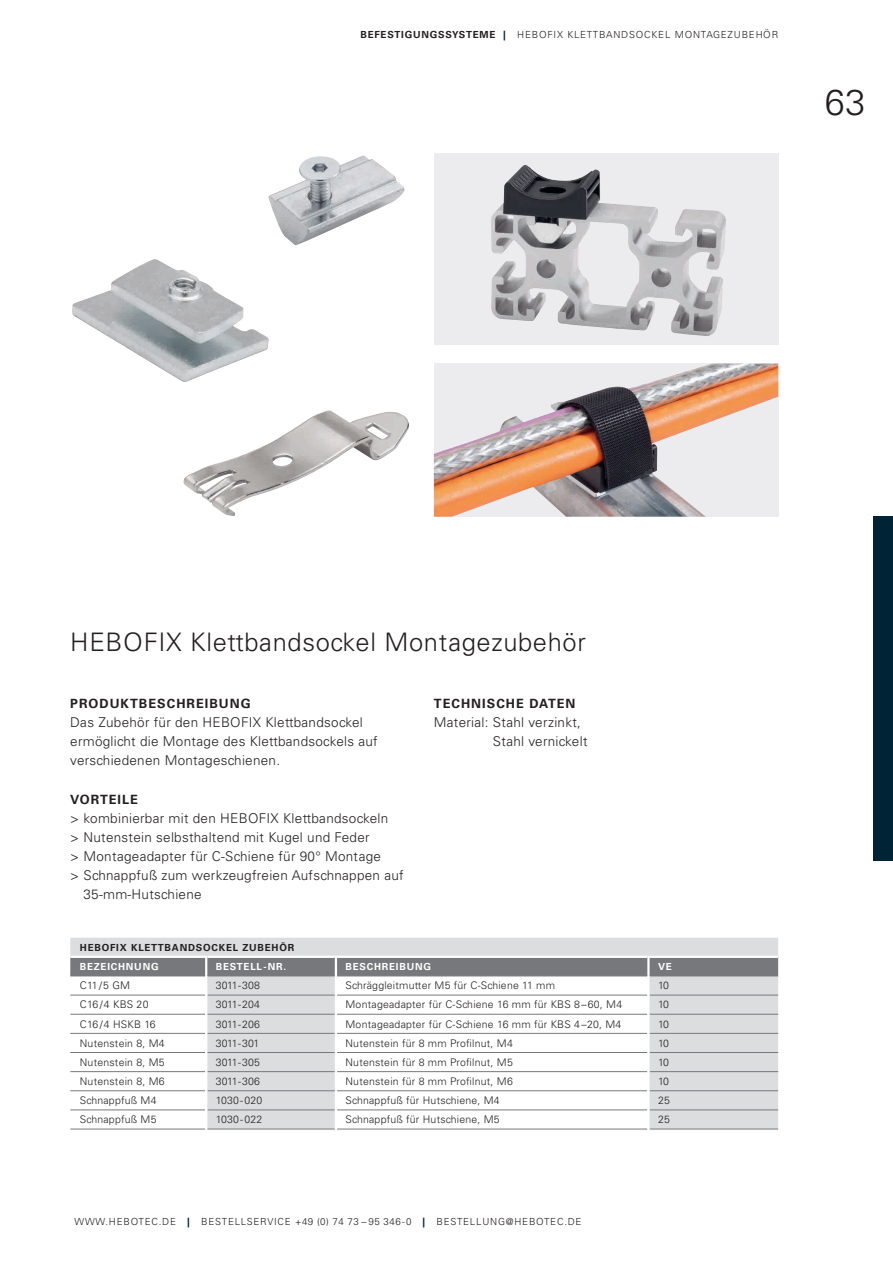
<style>
.page{position:relative;width:893px;height:1263px;background:#fff}
.page>*{position:absolute;margin:0;border:0;box-sizing:border-box;transform-origin:0 0}
.t1{font:300 36px "Univers LT Std";color:#231f20}
.t2{font:300 25.5px "Univers LT Std";letter-spacing:.025em;color:#231f20}
.t3{font:300 13.5px/19.2px "Univers LT Std";letter-spacing:.02em;color:#231f20}
.t4{font:700 12.75px "Univers LT Std";letter-spacing:.08em;color:#231f20}
.t5{font:300 10.5px "Univers LT Std";letter-spacing:.02em;color:#231f20}
.t6{font:300 9.75px "Univers LT Std";letter-spacing:.08em;color:#231f20}
.t7{font:700 9.75px "Univers LT Std";letter-spacing:.08em;color:#fff}
.t8{font:700 9.75px "Univers LT Std";letter-spacing:.08em;color:#231f20}
.s1{font-weight:700}
.s2{font-weight:700;color:#002335}
</style>
<div class="page">
<svg style="left:70px;top:938px;width:708px;height:191px;fill:#dcdddf"></svg>
<svg style="left:337px;top:1053px;width:310px;height:76px"></svg>
<hr style="left:205px;top:956px;width:2px;height:20px;background:#fff">
<hr style="left:335px;top:956px;width:2px;height:20px;background:#fff">
<hr style="left:647px;top:956px;width:3px;height:20px;background:#fff">
<hr style="left:70px;top:1052px;width:135px;height:1px;background:#76787b">
<hr style="left:207px;top:1052px;width:128px;height:1px;background:#76787b">
<hr style="left:337px;top:1052px;width:310px;height:1px;background:#76787b">
<hr style="left:650px;top:1052px;width:128px;height:1px;background:#76787b">
<hr style="left:70px;top:1071px;width:135px;height:1px;background:#76787b">
<hr style="left:207px;top:1071px;width:128px;height:1px;background:#76787b">
<hr style="left:337px;top:1071px;width:310px;height:1px;background:#76787b">
<hr style="left:650px;top:1071px;width:128px;height:1px;background:#76787b">
<hr style="left:70px;top:1090px;width:135px;height:1px;background:#76787b">
<hr style="left:207px;top:1090px;width:128px;height:1px;background:#76787b">
<hr style="left:337px;top:1090px;width:310px;height:1px;background:#76787b">
<hr style="left:650px;top:1090px;width:128px;height:1px;background:#76787b">
<hr style="left:70px;top:1109px;width:135px;height:1px;background:#76787b">
<hr style="left:207px;top:1109px;width:128px;height:1px;background:#76787b">
<hr style="left:337px;top:1109px;width:310px;height:1px;background:#76787b">
<hr style="left:650px;top:1109px;width:128px;height:1px;background:#76787b">
<hr style="left:70px;top:1129px;width:135px;height:1px;background:#76787b">
<hr style="left:207px;top:1129px;width:128px;height:1px;background:#76787b">
<hr style="left:337px;top:1129px;width:310px;height:1px;background:#76787b">
<hr style="left:650px;top:1129px;width:128px;height:1px;background:#76787b">
<hr style="left:70px;top:956px;width:135px;height:2px;background:#fff">
<hr style="left:207px;top:956px;width:128px;height:2px;background:#fff">
<hr style="left:337px;top:956px;width:310px;height:2px;background:#fff">
<hr style="left:650px;top:956px;width:128px;height:2px;background:#fff">
<hr style="left:205px;top:1052px;width:2px;height:20px;background:#fff">
<svg style="left:205px;top:1072px;width:2px;height:57px"></svg>
<svg style="left:70px;top:957px;width:708px;height:95px"></svg>
<hr style="left:335px;top:1052px;width:2px;height:20px;background:#fff">
<svg style="left:335px;top:1072px;width:2px;height:57px"></svg>
<hr style="left:647px;top:976px;width:3px;height:19px;background:#fff">
<hr style="left:647px;top:995px;width:3px;height:19px;background:#fff">
<hr style="left:647px;top:1014px;width:3px;height:19px;background:#fff">
<hr style="left:647px;top:1033px;width:3px;height:19px;background:#fff">
<hr style="left:647px;top:1052px;width:3px;height:20px;background:#fff">
<hr style="left:647px;top:1072px;width:3px;height:19px;background:#fff">
<hr style="left:647px;top:1091px;width:3px;height:19px;background:#fff">
<hr style="left:647px;top:1110px;width:3px;height:19px;background:#fff">
<img style="left:268px;top:155px;width:137px;height:90px">
<div style="left:434px;top:153px;width:344px;height:191px;background:#ececee"></div>
<img style="left:491px;top:166px;width:235px;height:170px">
<img style="left:434px;top:364px;width:344px;height:153px">
<div style="left:874px;top:517px;width:19px;height:344px;background:#002335"></div>
<img style="left:183px;top:410px;width:226px;height:106px">
<img style="left:72px;top:259px;width:197px;height:123px">
<p class="t6" style="left:360px;top:29px;width:419px"><span class="s1">BEFESTIGUNGSSYSTEME</span> <span class="s2">|</span> HEBOFIX KLETTBANDSOCKEL MONTAGEZUBEHÖR</p>
<h1 class="t1" style="left:825px;top:80px;width:42px">63</h1>
<h2 class="t2" style="left:70px;top:626px;width:517px">HEBOFIX Klettbandsockel Montagezubehör</h2>
<p class="t4" style="left:70px;top:696px;width:182px">PRODUKTBESCHREIBUNG</p>
<p class="t3" style="left:70px;top:713px;width:309px">Das Zubehör für den HEBOFIX Klettbandsockel ermöglicht die Montage des Klettbandsockels auf verschiedenen Montageschienen.</p>
<p class="t4" style="left:70px;top:792px;width:69px">VORTEILE</p>
<p class="t3" style="left:70px;top:808px;width:320px">&gt; kombinierbar mit den HEBOFIX Klettbandsockeln</p>
<p class="t3" style="left:70px;top:828px;width:301px">&gt; Nutenstein selbsthaltend mit Kugel und Feder</p>
<p class="t3" style="left:70px;top:847px;width:312px">&gt; Montageadapter für C-Schiene für 90° Montage</p>
<p class="t3" style="left:70px;top:866px;width:335px">&gt; Schnappfuß zum werkzeugfreien Aufschnappen auf</p>
<p class="t3" style="left:83px;top:885px;width:120px">35-mm-Hutschiene</p>
<p class="t4" style="left:434px;top:696px;width:143px">TECHNISCHE DATEN</p>
<p class="t3" style="left:493px;top:713px;width:96px;text-indent:-59px">Material: Stahl verzinkt,<br>Stahl vernickelt</p>
<p class="t8" style="left:80px;top:942px;width:216px">HEBOFIX KLETTBANDSOCKEL ZUBEHÖR</p>
<p class="t7" style="left:80px;top:961px;width:80px">BEZEICHNUNG</p>
<p class="t7" style="left:216px;top:961px;width:72px">BESTELL-NR.</p>
<p class="t7" style="left:345px;top:961px;width:87px">BESCHREIBUNG</p>
<p class="t7" style="left:658px;top:961px;width:15px">VE</p>
<p class="t5" style="left:80px;top:979px;width:52px">C11/5 GM</p>
<p class="t5" style="left:216px;top:979px;width:46px">3011-308</p>
<p class="t5" style="left:345px;top:979px;width:211px">Schräggleitmutter M5 für C-Schiene 11 mm</p>
<p class="t5" style="left:658px;top:979px;width:13px">10</p>
<p class="t5" style="left:80px;top:998px;width:70px">C16/4 KBS 20</p>
<p class="t5" style="left:216px;top:998px;width:46px">3011-204</p>
<p class="t5" style="left:345px;top:998px;width:278px">Montageadapter für C-Schiene 16 mm für KBS 8–60, M4</p>
<p class="t5" style="left:658px;top:998px;width:13px">10</p>
<p class="t5" style="left:80px;top:1017px;width:77px">C16/4 HSKB 16</p>
<p class="t5" style="left:216px;top:1017px;width:46px">3011-206</p>
<p class="t5" style="left:345px;top:1017px;width:277px">Montageadapter für C-Schiene 16 mm für KBS 4–20, M4</p>
<p class="t5" style="left:658px;top:1017px;width:13px">10</p>
<p class="t5" style="left:80px;top:1037px;width:86px">Nutenstein 8, M4</p>
<p class="t5" style="left:216px;top:1037px;width:45px">3011-301</p>
<p class="t5" style="left:345px;top:1037px;width:169px">Nutenstein für 8 mm Profilnut, M4</p>
<p class="t5" style="left:658px;top:1037px;width:13px">10</p>
<p class="t5" style="left:80px;top:1056px;width:86px">Nutenstein 8, M5</p>
<p class="t5" style="left:216px;top:1056px;width:46px">3011-305</p>
<p class="t5" style="left:345px;top:1056px;width:169px">Nutenstein für 8 mm Profilnut, M5</p>
<p class="t5" style="left:658px;top:1056px;width:13px">10</p>
<p class="t5" style="left:80px;top:1075px;width:86px">Nutenstein 8, M6</p>
<p class="t5" style="left:216px;top:1075px;width:46px">3011-306</p>
<p class="t5" style="left:345px;top:1075px;width:169px">Nutenstein für 8 mm Profilnut, M6</p>
<p class="t5" style="left:658px;top:1075px;width:13px">10</p>
<p class="t5" style="left:80px;top:1094px;width:78px">Schnappfuß M4</p>
<p class="t5" style="left:216px;top:1094px;width:48px">1030-020</p>
<p class="t5" style="left:345px;top:1094px;width:156px">Schnappfuß für Hutschiene, M4</p>
<p class="t5" style="left:658px;top:1094px;width:13px">25</p>
<p class="t5" style="left:80px;top:1113px;width:78px">Schnappfuß M5</p>
<p class="t5" style="left:216px;top:1113px;width:48px">1030-022</p>
<p class="t5" style="left:345px;top:1113px;width:156px">Schnappfuß für Hutschiene, M5</p>
<p class="t5" style="left:658px;top:1113px;width:13px">25</p>
<p class="t6" style="left:75px;top:1215px;width:509px">WWW.HEBOTEC.DE <span class="s2">|</span> BESTELLSERVICE +49 (0) 74 73 – 95 346-0 <span class="s2">|</span> BESTELLUNG@HEBOTEC.DE</p>
</div>
